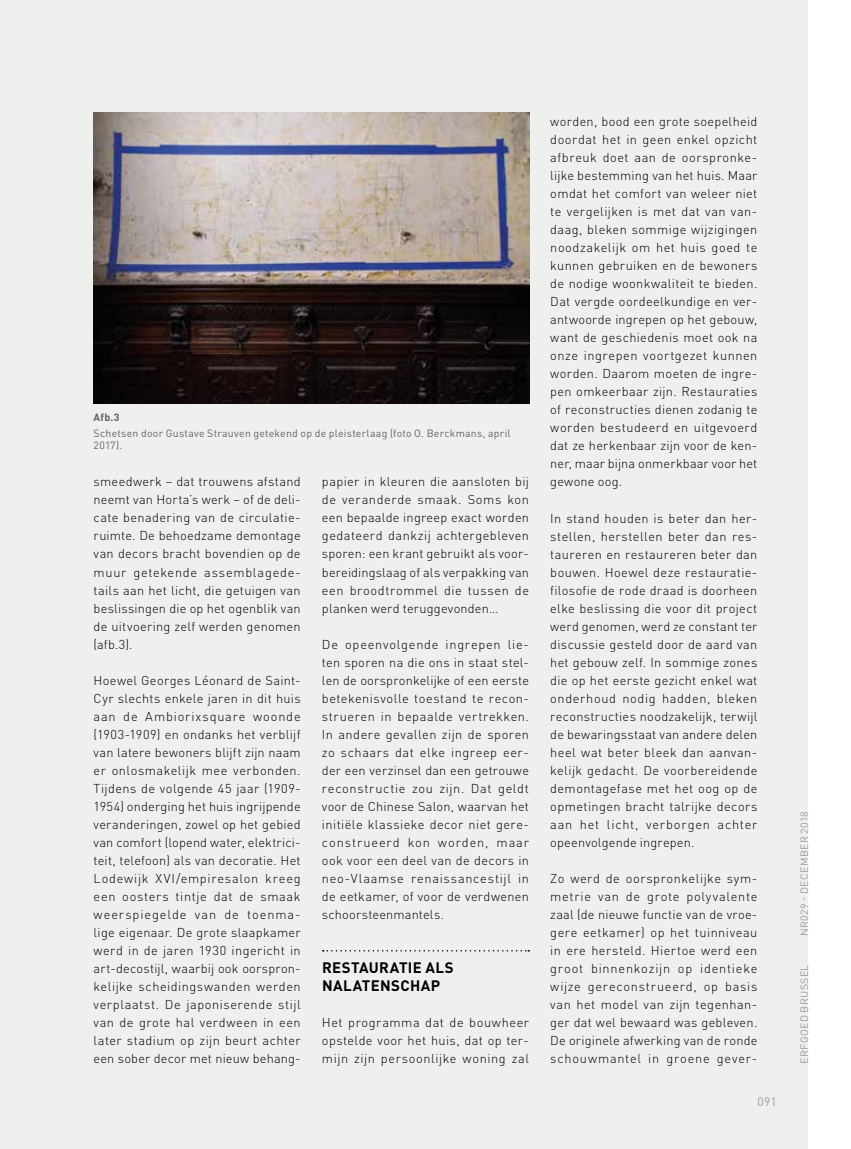
<style>
.page{position:relative;width:851px;height:1149px;background:#fff}
.page>*{position:absolute;margin:0;border:0;box-sizing:border-box;transform-origin:0 0}
.t1{font:700 15px/18px "DINOT";letter-spacing:.025em;color:#000}
.t2{font:300 12.75px/18px "DINOT";letter-spacing:.025em;color:#000;text-align:justify}
.t3{font:12px "DINOT";color:#9d9d9c}
.t4{font:10.5px/12px "DINOT";letter-spacing:.02em;color:#646363}
.t5{font:10.5px "DINOT";letter-spacing:.035em;color:#9d9d9c}
.t6{font:700 10.5px "DINOT";color:#646363}
</style>
<div class="page">
<div style="left:0;top:0;width:808px;height:1148px;background:#eff0ed"></div>
<svg style="left:322px;top:950px;width:207px;height:1px"></svg>
<img style="left:94px;top:113px;width:435px;height:290px">
<p class="t6" style="left:94px;top:410px;width:27px">Afb.3</p>
<p class="t4" style="left:94px;top:427px;width:418px">Schetsen door Gustave Strauven getekend op de pleisterlaag (foto O. Berckmans, april<br>2017).</p>
<p class="t2" style="left:94px;top:472px;width:208px">smeedwerk – dat trouwens afstand neemt van Horta’s werk – of de deli&shy;cate benadering van de circulatie&shy;ruimte. De behoedzame demontage van decors bracht bovendien op de muur getekende assemblagede&shy;tails aan het licht, die getuigen van beslissingen die op het ogenblik van de uitvoering zelf werden genomen (afb.3).</p>
<p class="t2" style="left:94px;top:670px;width:208px">Hoewel Georges Léonard de Saint-Cyr slechts enkele jaren in dit huis aan de Ambiorixsquare woonde (1903-1909) en ondanks het verblijf van latere bewoners blijft zijn naam er onlosmakelijk mee verbonden.<br>Tijdens de volgende 45 jaar (1909- 1954) onderging het huis ingrijpende veranderingen, zowel op het gebied van comfort (lopend water, elektrici&shy;teit, telefoon) als van decoratie. Het Lodewijk XVI/empiresalon kreeg een oosters tintje dat de smaak weerspiegelde van de toenma&shy;lige eigenaar. De grote slaapkamer werd in de jaren 1930 ingericht in art-decostijl, waarbij ook oorspron&shy;kelijke scheidingswanden werden verplaatst. De japoniserende stijl van de grote hal verdween in een later stadium op zijn beurt achter een sober decor met nieuw behang-</p>
<p class="t2" style="left:322px;top:472px;width:208px">papier in kleuren die aansloten bij de veranderde smaak. Soms kon een bepaalde ingreep exact worden gedateerd dankzij achtergebleven sporen: een krant gebruikt als voor&shy;bereidingslaag of als verpakking van een broodtrommel die tussen de planken werd teruggevonden…</p>
<p class="t2" style="left:322px;top:634px;width:208px">De opeenvolgende ingrepen lie&shy;ten sporen na die ons in staat stel&shy;len de oorspronkelijke of een eerste betekenisvolle toestand te recon&shy;strueren in bepaalde vertrekken.<br>In andere gevallen zijn de sporen zo schaars dat elke ingreep eer&shy;der een verzinsel dan een getrouwe reconstructie zou zijn. Dat geldt voor de Chinese Salon, waarvan het initiële klassieke decor niet gere&shy;construeerd kon worden, maar ook voor een deel van de decors in neo-Vlaamse renaissancestijl in de eetkamer, of voor de verdwenen schoorsteenmantels.</p>
<p class="t1" style="left:322px;top:957px;width:133px">RESTAURATIE ALS<br>NALATENSCHAP</p>
<p class="t2" style="left:322px;top:1012px;width:208px">Het programma dat de bouwheer opstelde voor het huis, dat op ter&shy;mijn zijn persoonlijke woning zal</p>
<p class="t2" style="left:550px;top:112px;width:208px">worden, bood een grote soepelheid doordat het in geen enkel opzicht afbreuk doet aan de oorspronke&shy;lijke bestemming van het huis. Maar omdat het comfort van weleer niet te vergelijken is met dat van van&shy;daag, bleken sommige wijzigingen noodzakelijk om het huis goed te kunnen gebruiken en de bewoners de nodige woonkwaliteit te bieden.<br>Dat vergde oordeelkundige en ver&shy;antwoorde ingrepen op het gebouw, want de geschiedenis moet ook na onze ingrepen voortgezet kunnen worden. Daarom moeten de ingre&shy;pen omkeerbaar zijn. Restauraties of reconstructies dienen zodanig te worden bestudeerd en uitgevoerd dat ze herkenbaar zijn voor de ken&shy;ner, maar bijna onmerkbaar voor het gewone oog.</p>
<p class="t2" style="left:550px;top:508px;width:208px">In stand houden is beter dan her&shy;stellen, herstellen beter dan res&shy;taureren en restaureren beter dan bouwen. Hoewel deze restauratie&shy;filosofie de rode draad is doorheen elke beslissing die voor dit project werd genomen, werd ze constant ter discussie gesteld door de aard van het gebouw zelf. In sommige zones die op het eerste gezicht enkel wat onderhoud nodig hadden, bleken reconstructies noodzakelijk, terwijl de bewaringsstaat van andere delen heel wat beter bleek dan aanvan&shy;kelijk gedacht. De voorbereidende demontagefase met het oog op de opmetingen bracht talrijke decors aan het licht, verborgen achter opeenvolgende ingrepen.</p>
<p class="t2" style="left:550px;top:868px;width:208px">Zo werd de oorspronkelijke sym&shy;metrie van de grote polyvalente zaal (de nieuwe functie van de vroe&shy;gere eetkamer) op het tuinniveau in ere hersteld. Hiertoe werd een groot binnenkozijn op identieke wijze gereconstrueerd, op basis van het model van zijn tegenhan&shy;ger dat wel bewaard was gebleven.<br>De originele afwerking van de ronde schouwmantel in groene gever-</p>
<p class="t3" style="left:757px;top:1094px;width:21px">091</p>
<p class="t5" style="left:797px;top:935px;width:126px;rotate:-90deg">NR029 - DECEMBER 2018</p>
<p class="t5" style="left:797px;top:1063px;width:101px;rotate:-90deg">ERFGOED BRUSSEL</p>
</div>
